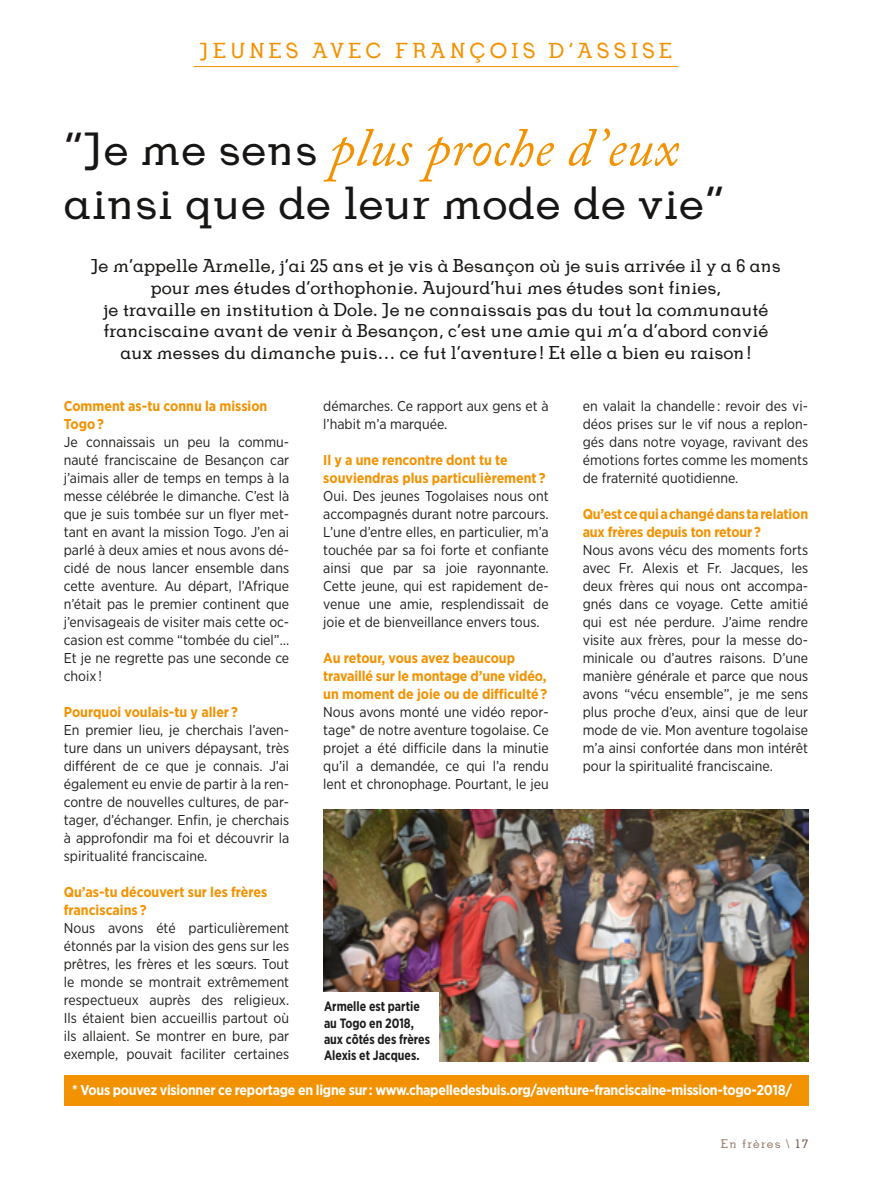
<style>
.page{position:relative;width:872px;height:1191px;background:#fff}
.page>*{position:absolute;margin:0;border:0;box-sizing:border-box;transform-origin:0 0}
.t1{font:italic 54px "Adobe Caslon";letter-spacing:.01em;color:#f39200}
.t2{font:45px "BDP Old Neo Regular";letter-spacing:.01em;color:#181614}
.t3{font:21px "BDP Old Neo Regular";letter-spacing:.2em;color:#f39200}
.t4{font:18px/21.6px "BDP Old Neo Regular";color:#181614;text-align:center}
.t5{font:14.25px/18px "Gotham Narrow";color:#1d1d1b;text-align:justify}
.t6{font:700 14.25px/18px "Gotham Narrow";color:#f39200}
.t7{font:700 14.25px "Gotham Narrow";letter-spacing:-.02em;color:#fff}
.t8{font:700 13.5px/16.2px "Gotham Narrow";color:#1d1d1b;scale:.9 1}
.t9{font:12px "BDP Old Neo Regular";letter-spacing:.1em;color:#997b6b}
.s1{font-family:"BDP Old Neo Regular";font-style:normal;font-size:45px;color:#181614}
.s2{color:#71503f}
</style>
<div class="page">
<hr style="left:193px;top:66px;width:485px;height:1px;background:#f39200">
<div style="left:64px;top:1075px;width:744px;height:31px;background:#f39200"></div>
<img style="left:323px;top:809px;width:485px;height:252px">
<div style="left:315px;top:992px;width:124px;height:76px;background:#fff"></div>
<h3 class="t3" style="left:200px;top:37px;width:473px">JEUNES AVEC FRANÇOIS D’ASSISE</h3>
<h1 class="t1" style="left:64px;top:118px;width:616px"><span class="s1">“Je me sens</span> plus proche d’eux</h1>
<h2 class="t2" style="left:64px;top:176px;width:662px">ainsi que de leur mode de vie”</h2>
<p class="t4" style="left:91px;top:255px;width:691px">Je m’appelle Armelle, j’ai 25 ans et je vis à Besançon où je suis arrivée il y a 6 ans pour mes études d’orthophonie. Aujourd’hui mes études sont finies,<br>je travaille en institution à Dole. Je ne connaissais pas du tout la communauté franciscaine avant de venir à Besançon, c’est une amie qui m’a d’abord convié aux messes du dimanche puis… ce fut l’aventure! Et elle a bien eu raison!</p>
<p class="t6" style="left:64px;top:397px;width:205px">Comment as-tu connu la mission<br>Togo ?</p>
<p class="t5" style="left:64px;top:433px;width:227px">Je connaissais un peu la commu&shy;nauté franciscaine de Besançon car j’aimais aller de temps en temps à la messe célébrée le dimanche. C’est là que je suis tombée sur un flyer met&shy;tant en avant la mission Togo. J’en ai parlé à deux amies et nous avons dé&shy;cidé de nous lancer ensemble dans cette aventure. Au départ, l’Afrique n’était pas le premier continent que j’envisageais de visiter mais cette oc&shy;casion est comme “tombée du ciel”… Et je ne regrette pas une seconde ce choix !</p>
<p class="t6" style="left:64px;top:703px;width:176px">Pourquoi voulais-tu y aller ?</p>
<p class="t5" style="left:64px;top:721px;width:227px">En premier lieu, je cherchais l’aven&shy;ture dans un univers dépaysant, très différent de ce que je connais. J’ai également eu envie de partir à la ren&shy;contre de nouvelles cultures, de par&shy;tager, d’échanger. Enfin, je cherchais à approfondir ma foi et découvrir la spiritualité franciscaine.</p>
<p class="t6" style="left:64px;top:883px;width:205px">Qu’as-tu découvert sur les frères franciscains ?</p>
<p class="t5" style="left:64px;top:919px;width:227px">Nous avons été particulièrement étonnés par la vision des gens sur les prêtres, les frères et les sœurs. Tout le monde se montrait extrêmement respectueux auprès des religieux.<br>Ils étaient bien accueillis partout où ils allaient. Se montrer en bure, par exemple, pouvait faciliter certaines</p>
<p class="t5" style="left:323px;top:397px;width:227px">démarches. Ce rapport aux gens et à l’habit m’a marquée.</p>
<p class="t6" style="left:323px;top:451px;width:224px">Il y a une rencontre dont tu te souviendras plus particulièrement ?</p>
<p class="t5" style="left:323px;top:487px;width:227px">Oui. Des jeunes Togolaises nous ont accompagnés durant notre parcours.<br>L’une d’entre elles, en particulier, m’a touchée par sa foi forte et confiante ainsi que par sa joie rayonnante.<br>Cette jeune, qui est rapidement de&shy;venue une amie, resplendissait de joie et de bienveillance envers tous.</p>
<p class="t6" style="left:323px;top:649px;width:226px">Au retour, vous avez beaucoup travaillé sur le montage d’une vidéo, un moment de joie ou de difficulté ?</p>
<p class="t5" style="left:323px;top:703px;width:227px">Nous avons monté une vidéo repor&shy;tage* de notre aventure togolaise. Ce projet a été difficile dans la minutie qu’il a demandée, ce qui l’a rendu lent et chronophage. Pourtant, le jeu</p>
<p class="t8" style="left:324px;top:998px;width:119px">Armelle est partie au Togo en 2018, aux côtés des frères<br>Alexis et Jacques.</p>
<p class="t5" style="left:583px;top:397px;width:227px">en valait la chandelle : revoir des vi&shy;déos prises sur le vif nous a replon&shy;gés dans notre voyage, ravivant des émotions fortes comme les moments de fraternité quotidienne.</p>
<p class="t6" style="left:583px;top:505px;width:227px">Qu’est ce qui a changé dans ta relation aux frères depuis ton retour ?</p>
<p class="t5" style="left:583px;top:541px;width:227px">Nous avons vécu des moments forts avec Fr. Alexis et Fr. Jacques, les deux frères qui nous ont accompa&shy;gnés dans ce voyage. Cette amitié qui est née perdure. J’aime rendre visite aux frères, pour la messe do&shy;minicale ou d’autres raisons. D’une manière générale et parce que nous avons “vécu ensemble”, je me sens plus proche d’eux, ainsi que de leur mode de vie. Mon aventure togolaise m’a ainsi confortée dans mon intérêt pour la spiritualité franciscaine.</p>
<p class="t7" style="left:72px;top:1081px;width:721px">* Vous pouvez visionner ce reportage en ligne sur : www.chapelledesbuis.org/aventure-franciscaine-mission-togo-2018/</p>
<p class="t9" style="left:721px;top:1136px;width:89px">En frères \ <span class="s2">17</span></p>
</div>
